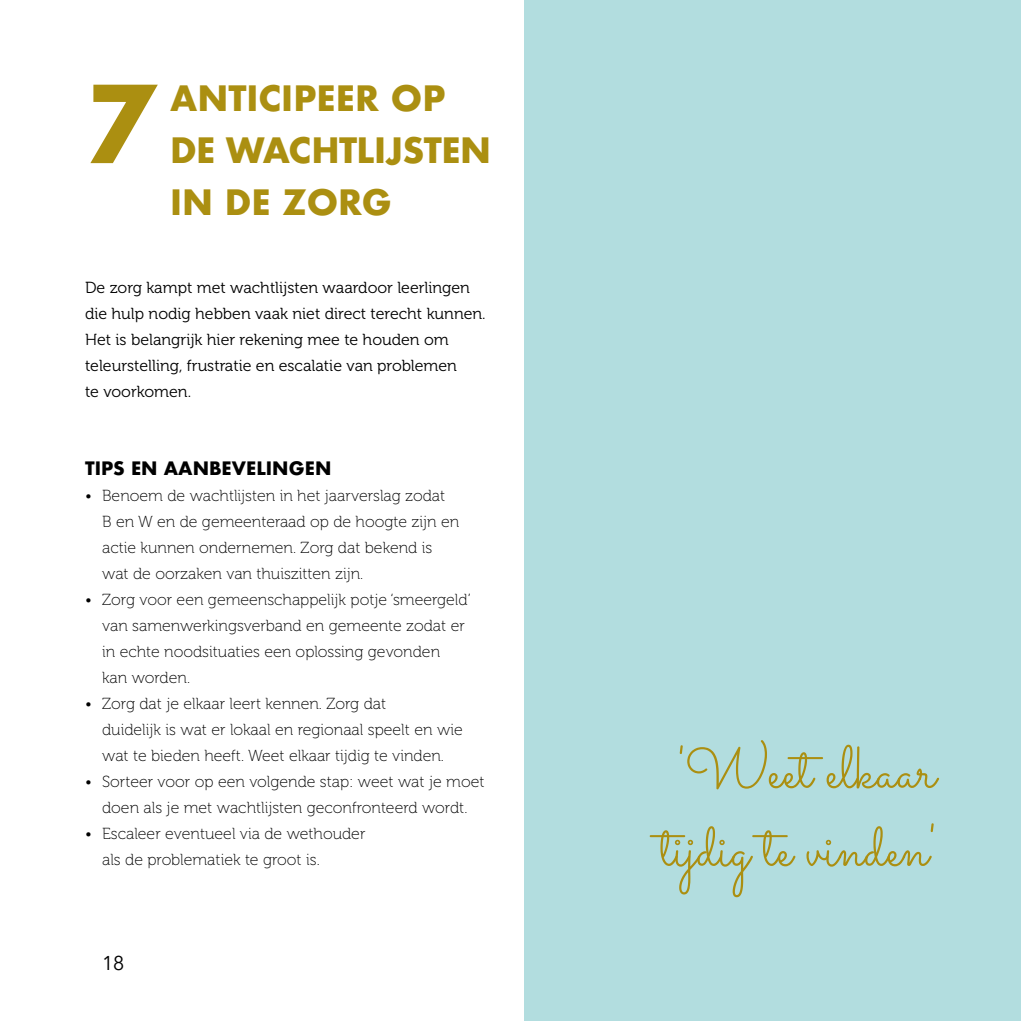
<style>
.page{position:relative;width:1021px;height:1021px;background:#fff}
.page>*{position:absolute;margin:0;border:0;box-sizing:border-box;transform-origin:0 0}
.t1{font:700 104px "Futura";color:#ab8f11}
.t2{font:60px/78px "Sacramento";color:#ab8f11}
.t3{font:700 34px/52px "Futura";color:#ab8f11}
.t4{font:20px "Avenir";color:#000}
.t5{font:700 18px "Futura";color:#000}
.t6{font:16px/26px "Museo 100";color:#000}
.t7{font:16px/26px "Museo 300";color:#000}
</style>
<div class="page">
<div style="left:524px;top:0;width:496px;height:1020px;background:#b2dddf"></div>
<h1 class="t1" style="left:85px;top:49px;width:72px">7</h1>
<h3 class="t3" style="left:170px;top:72px;width:322px">ANTICIPEER OP<br>DE WACHTLIJSTEN<br>IN DE ZORG</h3>
<p class="t7" style="left:85px;top:275px;width:402px">De zorg kampt met wachtlijsten waardoor leerlingen die hulp nodig hebben vaak niet direct terecht kunnen.<br>Het is belangrijk hier rekening mee te houden om teleurstelling, frustratie en escalatie van problemen<br>te voorkomen.</p>
<p class="t5" style="left:85px;top:455px;width:248px">TIPS EN AANBEVELINGEN</p>
<p class="t6" style="left:102px;top:483px;width:358px;text-indent:-17px">• Benoem de wachtlijsten in het jaarverslag zodat<br>B en W en de gemeenteraad op de hoogte zijn en actie kunnen ondernemen. Zorg dat bekend is wat de oorzaken van thuiszitten zijn.</p>
<p class="t6" style="left:102px;top:587px;width:370px;text-indent:-17px">• Zorg voor een gemeenschappelijk potje ‘smeergeld’ van samenwerkingsverband en gemeente zodat er in echte noodsituaties een oplossing gevonden<br>kan worden.</p>
<p class="t6" style="left:102px;top:691px;width:362px;text-indent:-17px">• Zorg dat je elkaar leert kennen. Zorg dat<br>duidelijk is wat er lokaal en regionaal speelt en wie wat te bieden heeft. Weet elkaar tijdig te vinden.</p>
<p class="t6" style="left:85px;top:769px;width:401px;text-align:center">• Sorteer voor op een volgende stap: weet wat je moet doen als je met wachtlijsten geconfronteerd wordt.</p>
<p class="t6" style="left:102px;top:821px;width:265px;text-indent:-17px">• Escaleer eventueel via de wethouder als de problematiek te groot is.</p>
<p class="t4" style="left:102px;top:950px;width:24px">18</p>
<h2 class="t2" style="left:660px;top:727px;width:277px">'Weet elkaar tijdig te vinden'</h2>
</div>
